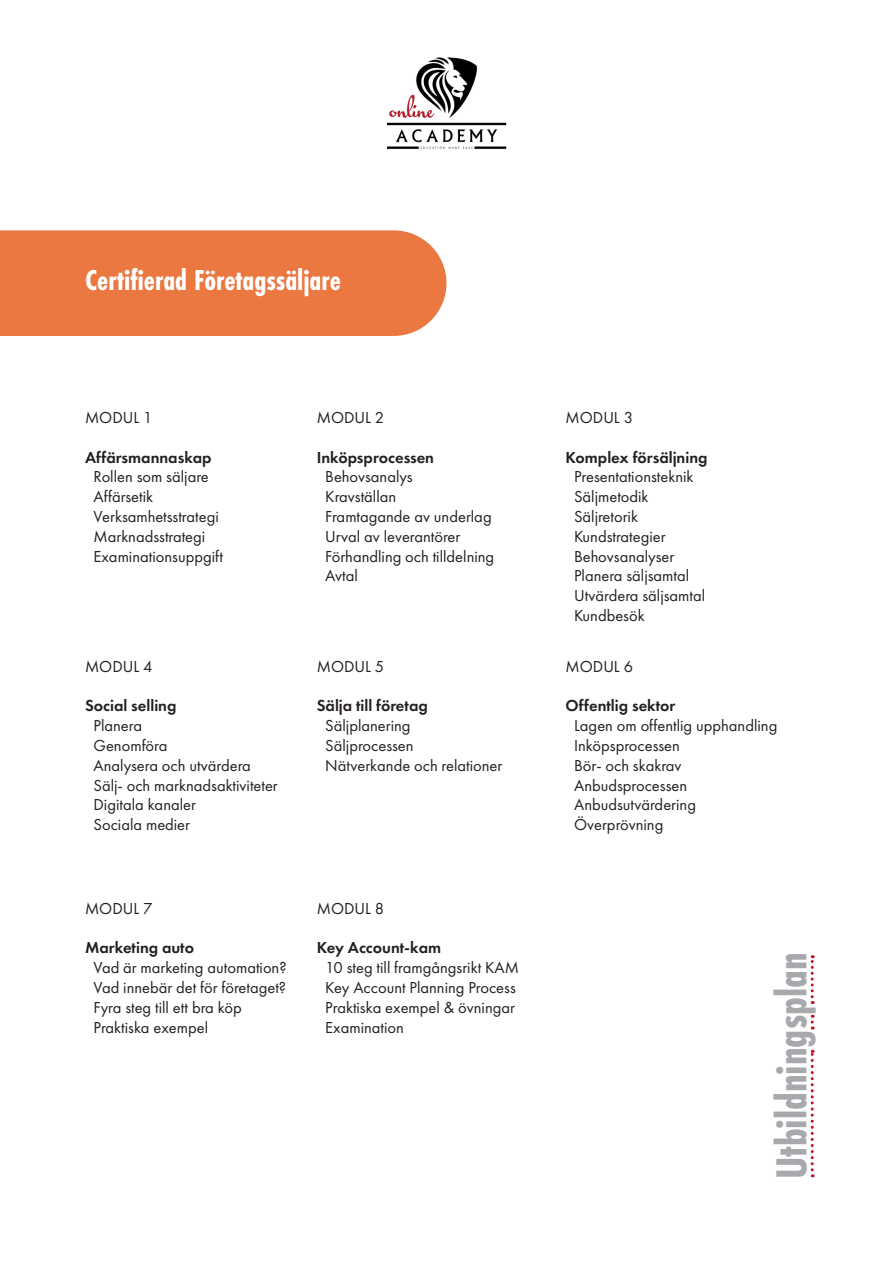
<style>
.page{position:relative;width:893px;height:1263px;background:#fff}
.page>*{position:absolute;margin:0;border:0;box-sizing:border-box;transform-origin:0 0}
.t1{font:700 45px "Futura PT Cond";color:#a8a9ad}
.t2{font:700 30px "Futura PT Cond";color:#fff}
.t3{font:16.5px "Futura PT";color:#231f20}
.t4{font:600 16.5px "Futura PT";color:#231f20}
</style>
<div class="page">
<img style="left:386px;top:57px;width:121px;height:93px">
<svg style="left:811px;top:1050px;width:3px;height:127px"></svg>
<svg style="left:811px;top:955px;width:3px;height:49px"></svg>
<svg style="left:811px;top:1015px;width:3px;height:14px"></svg>
<div style="left:0;top:230px;width:446px;height:106px;background:#eb7741"></div>
<p class="t2" style="left:85px;top:262px;width:257px">Certifierad Företagssäljare</p>
<p class="t3" style="left:85px;top:408px;width:69px">MODUL 1</p>
<p class="t4" style="left:85px;top:447px;width:128px">Affärsmannaskap</p>
<p class="t3" style="left:94px;top:467px;width:117px">Rollen som säljare</p>
<p class="t3" style="left:94px;top:487px;width:61px">Affärsetik</p>
<p class="t3" style="left:94px;top:507px;width:127px">Verksamhetsstrategi</p>
<p class="t3" style="left:94px;top:526px;width:113px">Marknadsstrategi</p>
<p class="t3" style="left:94px;top:546px;width:131px">Examinationsuppgift</p>
<p class="t3" style="left:85px;top:656px;width:69px">MODUL 4</p>
<p class="t4" style="left:85px;top:695px;width:93px">Social selling</p>
<p class="t3" style="left:94px;top:716px;width:50px">Planera</p>
<p class="t3" style="left:94px;top:736px;width:75px">Genomföra</p>
<p class="t3" style="left:94px;top:755px;width:159px">Analysera och utvärdera</p>
<p class="t3" style="left:94px;top:775px;width:186px">Sälj- och marknadsaktiviteter</p>
<p class="t3" style="left:94px;top:795px;width:104px">Digitala kanaler</p>
<p class="t3" style="left:94px;top:815px;width:98px">Sociala medier</p>
<p class="t3" style="left:85px;top:898px;width:69px">MODUL 7</p>
<p class="t4" style="left:85px;top:937px;width:111px">Marketing auto</p>
<p class="t3" style="left:94px;top:958px;width:195px">Vad är marketing automation?</p>
<p class="t3" style="left:94px;top:978px;width:194px">Vad innebär det för företaget?</p>
<p class="t3" style="left:94px;top:997px;width:150px">Fyra steg till ett bra köp</p>
<p class="t3" style="left:94px;top:1017px;width:116px">Praktiska exempel</p>
<p class="t3" style="left:317px;top:408px;width:69px">MODUL 2</p>
<p class="t4" style="left:317px;top:447px;width:119px">Inköpsprocessen</p>
<p class="t3" style="left:325px;top:467px;width:89px">Behovsanalys</p>
<p class="t3" style="left:325px;top:487px;width:72px">Kravställan</p>
<p class="t3" style="left:325px;top:507px;width:168px">Framtagande av underlag</p>
<p class="t3" style="left:325px;top:526px;width:137px">Urval av leverantörer</p>
<p class="t3" style="left:325px;top:546px;width:170px">Förhandling och tilldelning</p>
<p class="t3" style="left:325px;top:566px;width:34px">Avtal</p>
<p class="t3" style="left:317px;top:656px;width:69px">MODUL 5</p>
<p class="t4" style="left:317px;top:695px;width:113px">Sälja till företag</p>
<p class="t3" style="left:325px;top:716px;width:87px">Säljplanering</p>
<p class="t3" style="left:325px;top:736px;width:90px">Säljprocessen</p>
<p class="t3" style="left:325px;top:755px;width:179px">Nätverkande och relationer</p>
<p class="t3" style="left:317px;top:898px;width:69px">MODUL 8</p>
<p class="t4" style="left:317px;top:937px;width:126px">Key Account-kam</p>
<p class="t3" style="left:325px;top:958px;width:195px">10 steg till framgångsrikt KAM</p>
<p class="t3" style="left:325px;top:978px;width:192px">Key Account Planning Process</p>
<p class="t3" style="left:325px;top:997px;width:191px">Praktiska exempel &amp; övningar</p>
<p class="t3" style="left:325px;top:1017px;width:80px">Examination</p>
<p class="t3" style="left:566px;top:408px;width:69px">MODUL 3</p>
<p class="t4" style="left:566px;top:447px;width:143px">Komplex försäljning</p>
<p class="t3" style="left:574px;top:467px;width:121px">Presentationsteknik</p>
<p class="t3" style="left:574px;top:487px;width:76px">Säljmetodik</p>
<p class="t3" style="left:574px;top:507px;width:65px">Säljretorik</p>
<p class="t3" style="left:574px;top:526px;width:93px">Kundstrategier</p>
<p class="t3" style="left:574px;top:546px;width:102px">Behovsanalyser</p>
<p class="t3" style="left:574px;top:566px;width:117px">Planera säljsamtal</p>
<p class="t3" style="left:574px;top:586px;width:133px">Utvärdera säljsamtal</p>
<p class="t3" style="left:574px;top:606px;width:72px">Kundbesök</p>
<p class="t3" style="left:566px;top:656px;width:69px">MODUL 6</p>
<p class="t4" style="left:566px;top:695px;width:111px">Offentlig sektor</p>
<p class="t3" style="left:574px;top:716px;width:205px">Lagen om offentlig upphandling</p>
<p class="t3" style="left:574px;top:736px;width:107px">Inköpsprocessen</p>
<p class="t3" style="left:574px;top:755px;width:109px">Bör- och skakrav</p>
<p class="t3" style="left:574px;top:775px;width:115px">Anbudsprocessen</p>
<p class="t3" style="left:574px;top:795px;width:123px">Anbudsutvärdering</p>
<p class="t3" style="left:574px;top:815px;width:91px">Överprövning</p>
<p class="t1" style="left:765px;top:1179px;width:228px;rotate:-90deg">Utbildningsplan</p>
</div>
